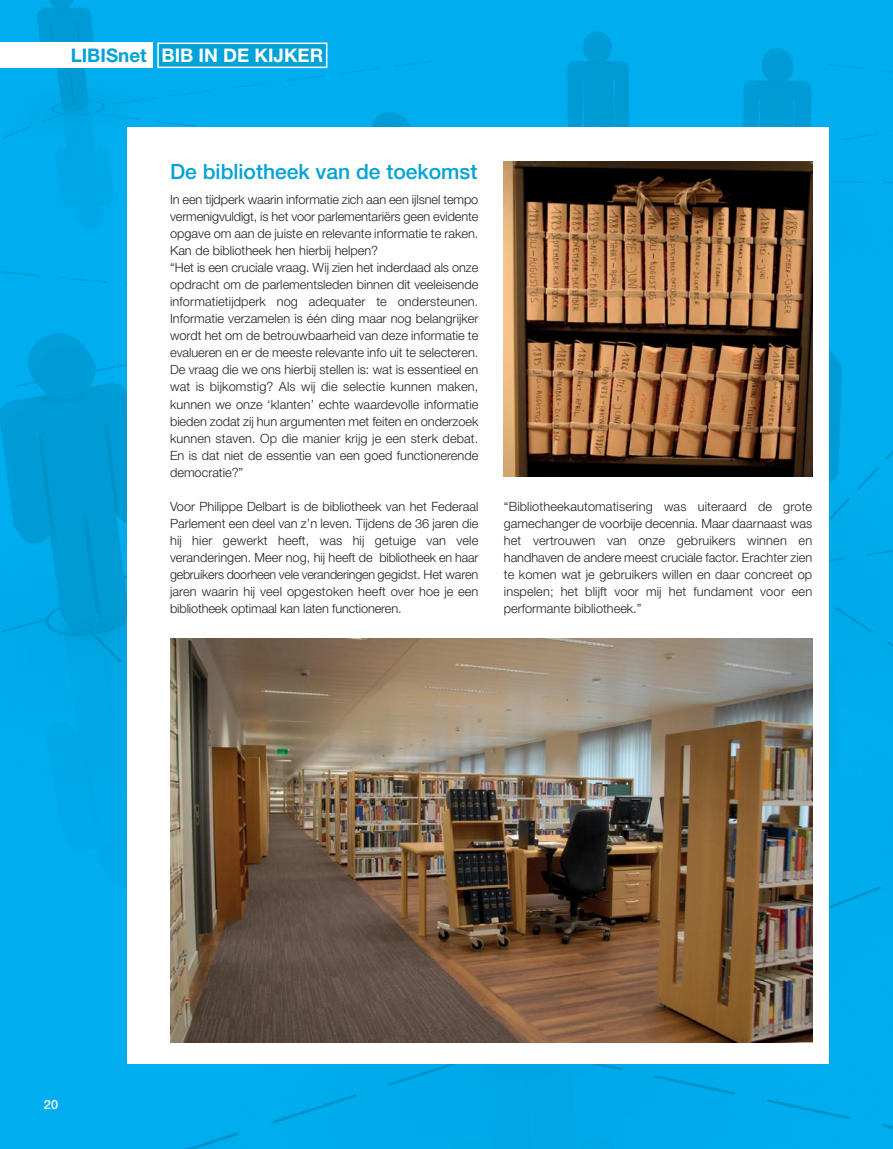
<style>
.page{position:relative;width:893px;height:1149px;background:#fff}
.page>*{position:absolute;margin:0;border:0;box-sizing:border-box;transform-origin:0 0}
.t1{font:500 21px "Helvetica Neue LT Std";color:#00a2d7}
.t2{font:700 18.75px "Helvetica Neue LT Std";color:#fff}
.t3{font:700 18.75px "Helvetica Neue LT Std";color:#00a2d7}
.t4{font:300 12.75px/17px "Helvetica Neue LT Std";color:#231f20;text-align:justify}
.t5{font:500 12.75px "Helvetica Neue LT Std";color:#fff}
</style>
<div class="page">
<img style="left:0;top:0;width:893px;height:1148px">
<div style="left:0;top:43px;width:153px;height:25px;background:#fff"></div>
<div style="left:128px;top:128px;width:701px;height:935px;background:#fff"></div>
<div style="left:159px;top:44px;width:167px;height:23px;background:#00a2d7"></div>
<div style="left:157px;top:43px;width:170px;height:25px;border:2px solid #fff"></div>
<img style="left:504px;top:162px;width:308px;height:314px">
<img style="left:170px;top:638px;width:642px;height:403px">
<h2 class="t3" style="left:71px;top:44px;width:78px">LIBISnet</h2>
<h2 class="t2" style="left:161px;top:44px;width:163px">BIB IN DE KIJKER</h2>
<h1 class="t1" style="left:170px;top:164px;width:309px">De bibliotheek van de toekomst</h1>
<p class="t4" style="left:170px;top:192px;width:310px;text-align:left">In een tijdperk waarin informatie zich aan een ijlsnel tempo vermenigvuldigt, is het voor parlementariërs geen evidente opgave om aan de juiste en relevante informatie te raken.<br>Kan de bibliotheek hen hierbij helpen?<br>“Het is een cruciale vraag. Wij zien het inderdaad als onze opdracht om de parlementsleden binnen dit veeleisende informatietijdperk nog adequater te ondersteunen.<br>Informatie verzamelen is één ding maar nog belangrijker wordt het om de betrouwbaarheid van deze informatie te evalueren en er de meeste relevante info uit te selecteren.<br>De vraag die we ons hierbij stellen is: wat is essentieel en wat is bijkomstig? Als wij die selectie kunnen maken, kunnen we onze ‘klanten’ echte waardevolle informatie bieden zodat zij hun argumenten met feiten en onderzoek kunnen staven. Op die manier krijg je een sterk debat.<br>En is dat niet de essentie van een goed functionerende democratie?”</p>
<p class="t4" style="left:170px;top:499px;width:310px">Voor Philippe Delbart is de bibliotheek van het Federaal Parlement een deel van z’n leven. Tijdens de 36 jaren die hij hier gewerkt heeft, was hij getuige van vele veranderingen. Meer nog, hij heeft de bibliotheek en haar gebruikers doorheen vele veranderingen gegidst. Het waren jaren waarin hij veel opgestoken heeft over hoe je een bibliotheek optimaal kan laten functioneren.</p>
<p class="t4" style="left:504px;top:499px;width:310px">“Bibliotheekautomatisering was uiteraard de grote gamechanger de voorbije decennia. Maar daarnaast was het vertrouwen van onze gebruikers winnen en handhaven de andere meest cruciale factor. Erachter zien te komen wat je gebruikers willen en daar concreet op inspelen; het blijft voor mij het fundament voor een performante bibliotheek.”</p>
<p class="t5" style="left:44px;top:1099px;width:16px">20</p>
</div>
